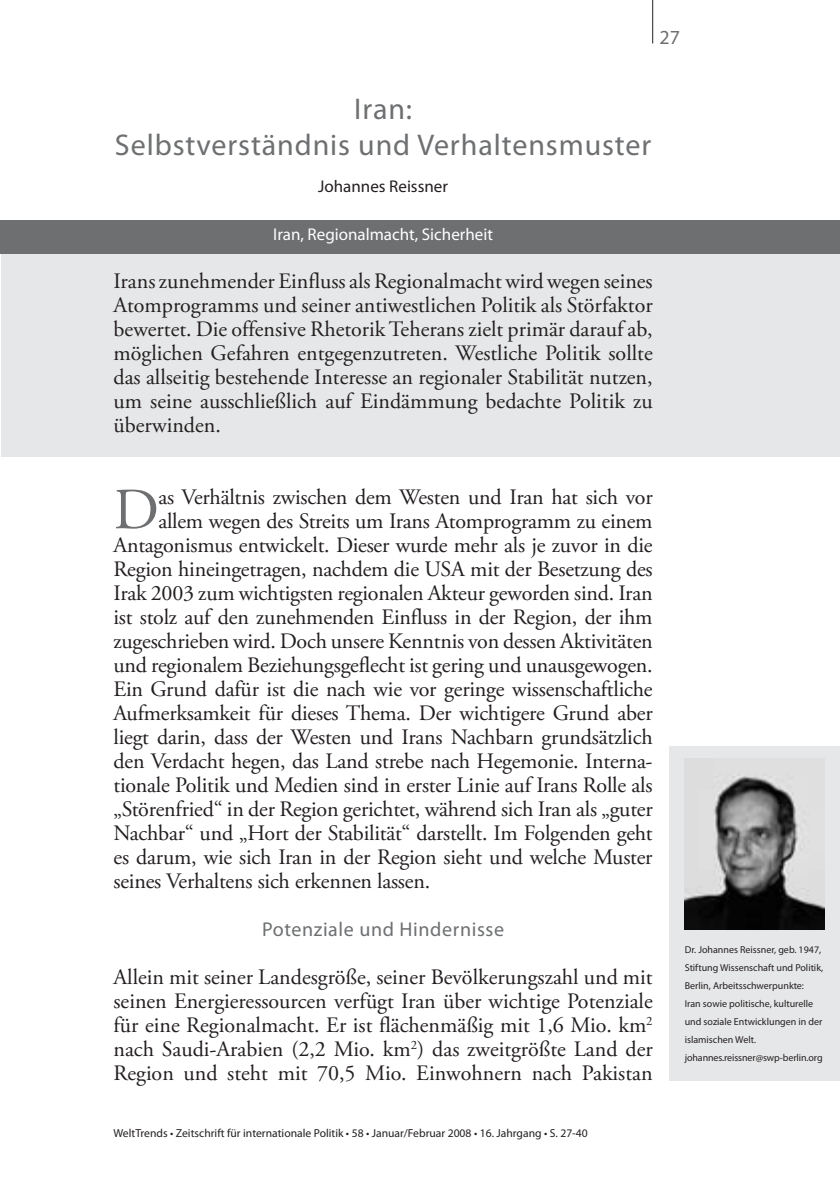
<style>
.page{position:relative;width:840px;height:1191px;background:#fff}
.page>*{position:absolute;margin:0;border:0;box-sizing:border-box;transform-origin:0 0}
.Initial{font:58.2px "Adobe Garamond Pro";color:#6d6f71}
.Titel_1{font:30px "Myriad Pro";letter-spacing:.03em;color:#6d6f71}
.Initial-2{font:22px "Adobe Garamond Pro";letter-spacing:-.01em;color:#231f20}
.Absatz_1{font:22px/24px "Adobe Garamond Pro";color:#231f20;text-align:justify}
.Titel_2{font:20px "Myriad Pro";letter-spacing:.03em;color:#6d6f71}
.Seitenzahl_rechts{font:20px "Myriad Pro";color:#6d6f71}
.Keywords{font:17px "Myriad Pro";color:#fff}
.Autor{font:17px "Myriad Pro";color:#231f20}
.Kopfzeile{font:11.6px "Myriad Pro";color:#231f20}
.Randtext{font:10px/18px "Myriad Pro";color:#231f20}
</style>
<div class="page">
<hr style="left:651px;top:0;width:1px;height:44px;background:#231f20">
<div style="left:669px;top:745px;width:170px;height:335px;background:#e6e7e8"></div>
<img style="left:684px;top:758px;width:140px;height:171px">
<div style="left:1px;top:244px;width:838px;height:212px;background:#e6e7e8"></div>
<div style="left:0;top:220px;width:839px;height:34px;background:#6d6f71"></div>
<p class="Seitenzahl_rechts" style="left:659px;top:25px;width:22px">27</p>
<p class="Titel_1" style="left:354px;top:90px;width:60px">Iran:</p>
<p class="Titel_1" style="left:115px;top:126px;width:537px">Selbstverständnis und Verhaltensmuster</p>
<p class="Autor" style="left:318px;top:176px;width:131px">Johannes Reissner</p>
<p class="Keywords" style="left:273px;top:224px;width:221px">Iran, Regionalmacht, Sicherheit</p>
<p class="Absatz_1" style="left:113px;top:270px;width:540px">Irans zunehmender Einfluss als Regionalmacht wird wegen seines Atomprogramms und seiner antiwestlichen Politik als Störfaktor bewertet. Die offensive Rhetorik Teherans zielt primär darauf ab, möglichen Gefahren entgegenzutreten. Westliche Politik sollte das allseitig bestehende Interesse an regionaler Stabilität nutzen, um seine ausschließlich auf Eindämmung bedachte Politik zu überwinden.</p>
<p class="Initial" style="left:113px;top:475px;width:47px">D</p>
<p class="Initial-2" style="left:158px;top:484px;width:495px">as Verhältnis zwischen dem Westen und Iran hat sich vor</p>
<p class="Initial-2" style="left:158px;top:508px;width:495px">allem wegen des Streits um Irans Atomprogramm zu einem</p>
<p class="Initial-2" style="left:113px;top:532px;width:540px">Antagonismus entwickelt. Dieser wurde mehr als je zuvor in die</p>
<p class="Initial-2" style="left:113px;top:556px;width:540px">Region hineingetragen, nachdem die USA mit der Besetzung des</p>
<p class="Initial-2" style="left:113px;top:580px;width:540px">Irak 2003 zum wichtigsten regionalen Akteur geworden sind. Iran</p>
<p class="Initial-2" style="left:113px;top:604px;width:540px">ist stolz auf den zunehmenden Einfluss in der Region, der ihm</p>
<p class="Initial-2" style="left:113px;top:628px;width:540px">zugeschrieben wird. Doch unsere Kenntnis von dessen Aktivitäten</p>
<p class="Initial-2" style="left:113px;top:652px;width:540px">und regionalem Beziehungsgeflecht ist gering und unausgewogen.</p>
<p class="Initial-2" style="left:113px;top:676px;width:540px">Ein Grund dafür ist die nach wie vor geringe wissenschaftliche</p>
<p class="Initial-2" style="left:113px;top:700px;width:540px">Aufmerksamkeit für dieses Thema. Der wichtigere Grund aber</p>
<p class="Initial-2" style="left:113px;top:724px;width:540px">liegt darin, dass der Westen und Irans Nachbarn grundsätzlich</p>
<p class="Initial-2" style="left:113px;top:748px;width:540px">den Verdacht hegen, das Land strebe nach Hegemonie. Interna-</p>
<p class="Initial-2" style="left:113px;top:772px;width:540px">tionale Politik und Medien sind in erster Linie auf Irans Rolle als</p>
<p class="Initial-2" style="left:113px;top:796px;width:540px">„Störenfried“ in der Region gerichtet, während sich Iran als „guter</p>
<p class="Initial-2" style="left:113px;top:820px;width:540px">Nachbar“ und „Hort der Stabilität“ darstellt. Im Folgenden geht</p>
<p class="Initial-2" style="left:113px;top:844px;width:540px">es darum, wie sich Iran in der Region sieht und welche Muster</p>
<p class="Initial-2" style="left:113px;top:868px;width:318px">seines Verhaltens sich erkennen lassen.</p>
<p class="Titel_2" style="left:262px;top:917px;width:243px">Potenziale und Hindernisse</p>
<p class="Absatz_1" style="left:113px;top:966px;width:540px">Allein mit seiner Landesgröße, seiner Bevölkerungszahl und mit seinen Energieressourcen verfügt Iran über wichtige Potenziale für eine Regionalmacht. Er ist flächenmäßig mit 1,6 Mio. km<sup>2 </sup>nach Saudi-Arabien (2,2 Mio. km<sup>2</sup>) das zweitgrößte Land der Region und steht mit 70,5 Mio. Einwohnern nach Pakistan</p>
<p class="Kopfzeile" style="left:113px;top:1125px;width:475px">WeltTrends • Zeitschrift für internationale Politik • 58 • Januar/Februar 2008 • 16. Jahrgang • S. 27-40</p>
<p class="Randtext" style="left:684px;top:940px;width:138px">Dr. Johannes Reissner, geb. 1947,</p>
<p class="Randtext" style="left:684px;top:958px;width:140px">Stiftung Wissenschaft und Politik,<br>Berlin, Arbeitsschwerpunkte:<br>Iran sowie politische, kulturelle und soziale Entwicklungen in der islamischen Welt.</p>
<p class="Randtext" style="left:684px;top:1048px;width:139px">johannes.reissner@swp-berlin.org</p>
</div>
